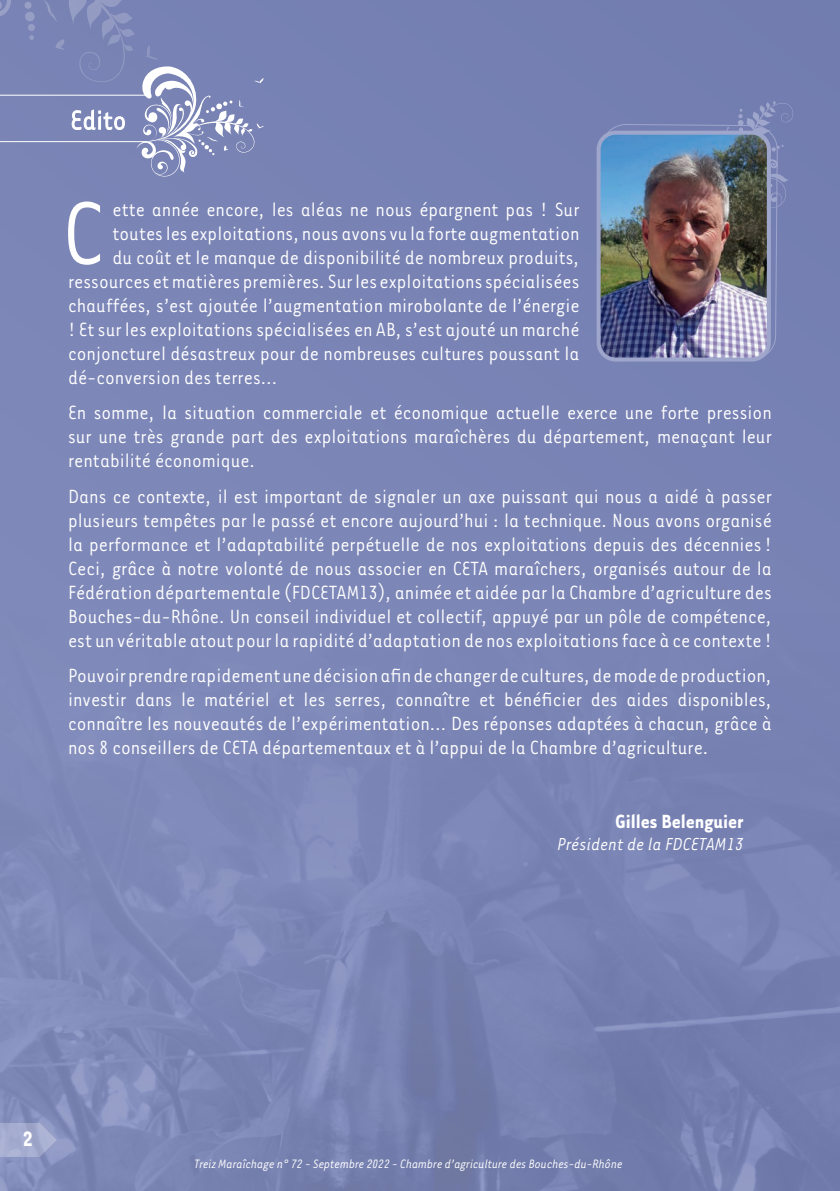
<style>
.page{position:relative;width:840px;height:1191px;background:#fff}
.page>*{position:absolute;margin:0;border:0;box-sizing:border-box;transform-origin:0 0}
.t1{font:102px "Tarzana Narrow";color:#fff}
.t2{font:700 24px "Tarzana Narrow";color:#fff}
.t3{font:22px/24px "Tarzana Narrow";color:#fff;text-align:justify}
.t4{font:700 22px "Tarzana Narrow";color:#fff}
.t5{font:italic 20px "Tarzana Narrow";color:#fff}
.t6{font:italic 14px "Tarzana Narrow";letter-spacing:-.01em;color:#fff}
</style>
<div class="page">
<div style="left:0;top:0;width:839px;height:1191px;background:#7984b5"></div>
<img style="left:0;top:677px;width:692px;height:514px">
<svg style="left:0;top:0;width:264px;height:176px"></svg>
<svg style="left:692px;top:899px;width:147px;height:292px"></svg>
<svg style="left:0;top:1123px;width:57px;height:34px;background:#a2a9cd"></svg>
<svg style="left:608px;top:124px;width:168px;height:237px"></svg>
<svg style="left:679px;top:101px;width:114px;height:113px"></svg>
<img style="left:601px;top:133px;width:167px;height:226px">
<div style="left:596px;top:131px;width:174px;height:230px;border:4px solid #9fa6cc;border-radius:17px"></div>
<h1 class="t1" style="left:62px;top:171px;width:44px">C</h1>
<p class="t3" style="left:112px;top:196px;width:468px">ette année encore, les aléas ne nous épargnent pas ! Sur</p>
<p class="t3" style="left:112px;top:220px;width:468px">toutes les exploitations, nous avons vu la forte augmentation</p>
<p class="t3" style="left:112px;top:244px;width:468px">du coût et le manque de disponibilité de nombreux produits,</p>
<p class="t3" style="left:68px;top:268px;width:512px">ressources et matières premières. Sur les exploitations spécialisées</p>
<p class="t3" style="left:68px;top:292px;width:512px">chauffées, s’est ajoutée l’augmentation mirobolante de l’énergie</p>
<p class="t3" style="left:68px;top:316px;width:512px">! Et sur les exploitations spécialisées en AB, s’est ajouté un marché</p>
<p class="t3" style="left:68px;top:340px;width:512px">conjoncturel désastreux pour de nombreuses cultures poussant la</p>
<p class="t3" style="left:68px;top:364px;width:211px">dé-conversion des terres…</p>
<p class="t3" style="left:68px;top:399px;width:704px">En somme, la situation commerciale et économique actuelle exerce une forte pression sur une très grande part des exploitations maraîchères du département, menaçant leur rentabilité économique.</p>
<p class="t3" style="left:68px;top:483px;width:705px">Dans ce contexte, il est important de signaler un axe puissant qui nous a aidé à passer plusieurs tempêtes par le passé et encore aujourd’hui : la technique. Nous avons organisé la performance et l’adaptabilité perpétuelle de nos exploitations depuis des décennies!<br>Ceci, grâce à notre volonté de nous associer en CETA maraîchers, organisés autour de la Fédération départementale (FDCETAM13), animée et aidée par la Chambre d’agriculture des Bouches-du-Rhône. Un conseil individuel et collectif, appuyé par un pôle de compétence, est un véritable atout pour la rapidité d’adaptation de nos exploitations face à ce contexte !</p>
<p class="t3" style="left:68px;top:662px;width:705px">Pouvoir prendre rapidement une décision afin de changer de cultures, de mode de production, investir dans le matériel et les serres, connaître et bénéficier des aides disponibles, connaître les nouveautés de l’expérimentation… Des réponses adaptées à chacun, grâce à nos 8 conseillers de CETA départementaux et à l’appui de la Chambre d’agriculture.</p>
<p class="t4" style="left:615px;top:808px;width:130px">Gilles Belenguier</p>
<p class="t5" style="left:557px;top:832px;width:187px">Président de la FDCETAM13</p>
<p class="t2" style="left:22px;top:1123px;width:12px">2</p>
<p class="t6" style="left:194px;top:1155px;width:429px">Treiz Maraîchage n° 72 - Septembre 2022 - Chambre d’agriculture des Bouches-du-Rhône</p>
</div>
